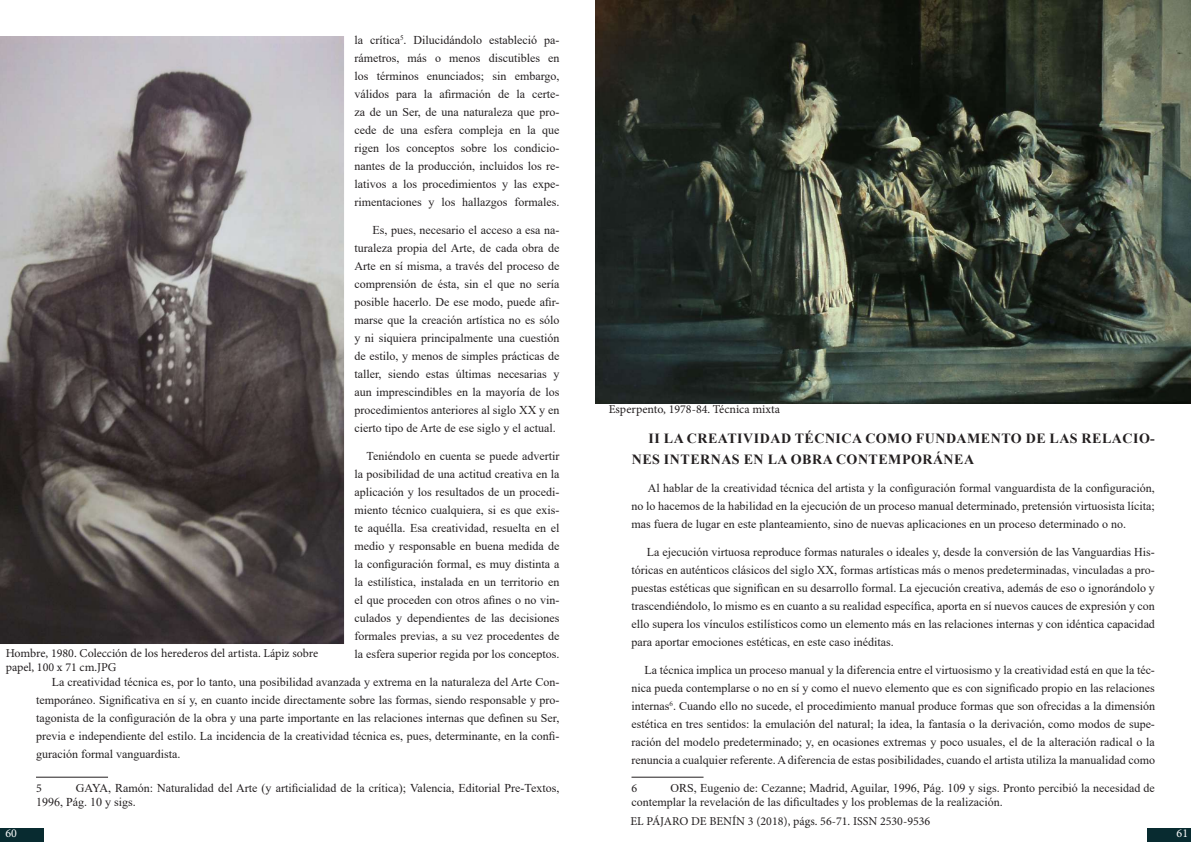
<style>
.page{position:relative;width:1191px;height:842px;background:#fff}
.page>*{position:absolute;margin:0;border:0;box-sizing:border-box;transform-origin:0 0}
.t1{font:700 14px/21px "Times New Roman";letter-spacing:.035em;color:#231f20}
.t2{font:12px/18px "Times New Roman";color:#231f20;text-align:justify}
.t3{font:12px/14.4px "Minion Pro";color:#231f20}
.t4{font:12px "Minion Pro";color:#fff}
</style>
<div class="page">
<hr style="left:36px;top:777px;width:72px;height:1px;background:#231f20">
<hr style="left:631px;top:777px;width:72px;height:1px;background:#231f20">
<img style="left:0;top:36px;width:344px;height:608px">
<img style="left:595px;top:0;width:596px;height:403px">
<div style="left:0;top:828px;width:43px;height:14px;background:#082b30"></div>
<div style="left:1147px;top:828px;width:44px;height:14px;background:#082b30"></div>
<p class="t2" style="left:354px;top:31px;width:206px">la crítica<sup>5</sup>. Dilucidándolo estableció pa&shy;rámetros, más o menos discutibles en los términos enunciados; sin embargo, válidos para la afirmación de la certe&shy;za de un Ser, de una naturaleza que pro&shy;cede de una esfera compleja en la que rigen los conceptos sobre los condicio&shy;nantes de la producción, incluidos los re&shy;lativos a los procedimientos y las expe&shy;rimentaciones y los hallazgos formales.</p>
<p class="t2" style="left:354px;top:221px;width:206px;text-indent:18px">Es, pues, necesario el acceso a esa na&shy;turaleza propia del Arte, de cada obra de Arte en sí misma, a través del proceso de comprensión de ésta, sin el que no sería posible hacerlo. De ese modo, puede afir&shy;marse que la creación artística no es sólo y ni siquiera principalmente una cuestión de estilo, y menos de simples prácticas de taller, siendo estas últimas necesarias y aun imprescindibles en la mayoría de los procedimientos anteriores al siglo XX y en cierto tipo de Arte de ese siglo y el actual.</p>
<p class="t2" style="left:354px;top:447px;width:206px;text-indent:12px">Teniéndolo en cuenta se puede advertir la posibilidad de una actitud creativa en la aplicación y los resultados de un procedi&shy;miento técnico cualquiera, si es que exis&shy;te aquélla. Esa creatividad, resuelta en el medio y responsable en buena medida de la configuración formal, es muy distinta a la estilística, instalada en un territorio en el que proceden con otros afines o no vin&shy;culados y dependientes de las decisiones formales previas, a su vez procedentes de la esfera superior regida por los conceptos.</p>
<p class="t2" style="left:36px;top:673px;width:525px;text-indent:16px">La creatividad técnica es, por lo tanto, una posibilidad avanzada y extrema en la naturaleza del Arte Con&shy;temporáneo. Significativa en sí y, en cuanto incide directamente sobre las formas, siendo responsable y pro&shy;tagonista de la configuración de la obra y una parte importante en las relaciones internas que definen su Ser, previa e independiente del estilo. La incidencia de la creatividad técnica es, pues, determinante, en la confi&shy;guración formal vanguardista.</p>
<p class="t3" style="left:36px;top:781px;width:7px">5</p>
<p class="t3" style="left:6px;top:646px;width:314px">Hombre, 1980. Colección de los herederos del artista. Lápiz sobre papel, 100 x 71 cm.JPG</p>
<p class="t2" style="left:36px;top:780px;width:525px;line-height:14.4px;text-indent:40px">GAYA, Ramón: Naturalidad del Arte (y artificialidad de la crítica); Valencia, Editorial Pre-Textos,<br>1996, Pág. 10 y sigs.</p>
<p class="t3" style="left:609px;top:402px;width:173px">Esperpento, 1978-84. Técnica mixta</p>
<p class="t1" style="left:632px;top:427px;width:525px;text-indent:17px">II LA CREATIVIDAD TÉCNICA COMO FUNDAMENTO DE LAS RELACIO-<br>NES INTERNAS EN LA OBRA CONTEMPORÁNEA</p>
<p class="t2" style="left:631px;top:478px;width:525px;text-indent:16px">Al hablar de la creatividad técnica del artista y la configuración formal vanguardista de la configuración, no lo hacemos de la habilidad en la ejecución de un proceso manual determinado, pretensión virtuosista lícita; mas fuera de lugar en este planteamiento, sino de nuevas aplicaciones en un proceso determinado o no.</p>
<p class="t2" style="left:631px;top:542px;width:525px;text-indent:15px">La ejecución virtuosa reproduce formas naturales o ideales y, desde la conversión de las Vanguardias His&shy;tóricas en auténticos clásicos del siglo XX, formas artísticas más o menos predeterminadas, vinculadas a pro&shy;puestas estéticas que significan en su desarrollo formal. La ejecución creativa, además de eso o ignorándolo y trascendiéndolo, lo mismo es en cuanto a su realidad específica, aporta en sí nuevos cauces de expresión y con ello supera los vínculos estilísticos como un elemento más en las relaciones internas y con idéntica capacidad para aportar emociones estéticas, en este caso inéditas.</p>
<p class="t2" style="left:631px;top:660px;width:525px;text-indent:13px">La técnica implica un proceso manual y la diferencia entre el virtuosismo y la creatividad está en que la téc&shy;nica pueda contemplarse o no en sí y como el nuevo elemento que es con significado propio en las relaciones internas<sup>6</sup>. Cuando ello no sucede, el procedimiento manual produce formas que son ofrecidas a la dimensión estética en tres sentidos: la emulación del natural; la idea, la fantasía o la derivación, como modos de supe&shy;ración del modelo predeterminado; y, en ocasiones extremas y poco usuales, el de la alteración radical o la renuncia a cualquier referente. A diferencia de estas posibilidades, cuando el artista utiliza la manualidad como</p>
<p class="t3" style="left:631px;top:781px;width:7px">6</p>
<p class="t2" style="left:631px;top:780px;width:525px;line-height:14.4px;text-indent:39px">ORS, Eugenio de: Cezanne; Madrid, Aguilar, 1996, Pág. 109 y sigs. Pronto percibió la necesidad de contemplar la revelación de las dificultades y los problemas de la realización.</p>
<p class="t3" style="left:630px;top:814px;width:301px">EL PÁJARO DE BENÍN 3 (2018), págs. 56-71. ISSN 2530-9536</p>
<p class="t4" style="left:6px;top:825px;width:13px">60</p>
<p class="t4" style="left:1176px;top:825px;width:13px">61</p>
</div>
